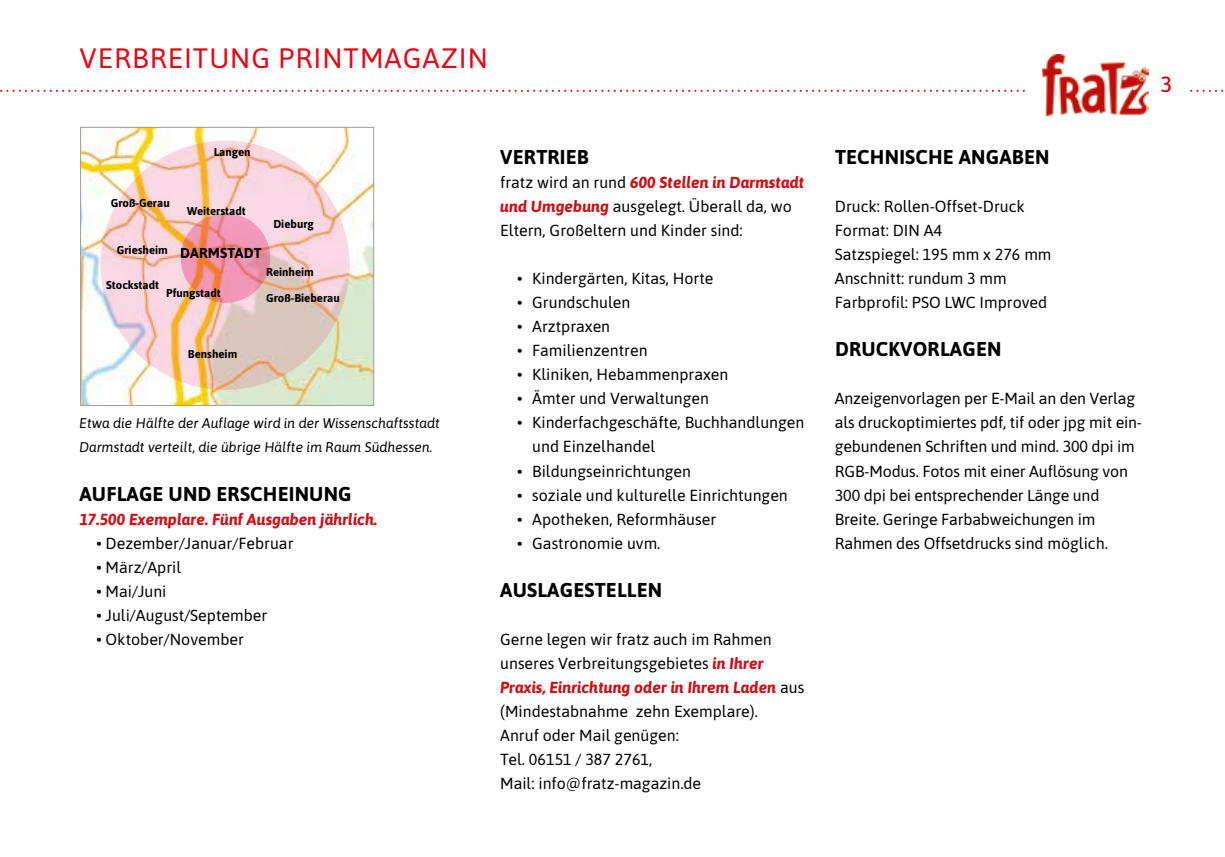
<style>
.page{position:relative;width:1225px;height:857px;background:#fff}
.page>*{position:absolute;margin:0;border:0;box-sizing:border-box;transform-origin:0 0}
.t1{font:28px "Asap";letter-spacing:.035em;color:#e30613}
.t2{font:500 22px "Asap";color:#d20a11}
.t3{font:700 20px "Asap";letter-spacing:.01em;color:#000}
.t4{font:16px/24px "Asap";color:#000}
.t5{font:italic 700 16px "Asap";color:#d20a11}
.t6{font:700 14.4px "Asap";letter-spacing:.01em;color:#000}
.t7{font:italic 14px/24px "Asap";color:#000}
.t8{font:700 11.4px "Asap";color:#000}
.s1{font-weight:700;font-style:italic;color:#d20a11}
</style>
<div class="page">
<svg style="left:0;top:90px;width:1224px;height:2px"></svg>
<div style="left:1144px;top:54px;width:44px;height:38px;background:#fff"></div>
<div style="left:1026px;top:54px;width:129px;height:61px;background:#fff"></div>
<img style="left:1042px;top:54px;width:106px;height:61px">
<img style="left:82px;top:129px;width:290px;height:274px">
<div style="left:80px;top:127px;width:294px;height:278px;border:1px solid #9d9d9c"></div>
<svg style="left:100px;top:140px;width:249px;height:249px;background:#eecbc3"></svg>
<svg style="left:181px;top:213px;width:89px;height:90px;background:#ee8d95"></svg>
<div style="left:159px;top:177px;width:114px;height:69px;background:#fff;opacity:.75"></div>
<h1 class="t1" style="left:80px;top:39px;width:410px">VERBREITUNG PRINTMAGAZIN</h1>
<p class="t8" style="left:111px;top:195px;width:61px">Groß-Gerau</p>
<p class="t8" style="left:214px;top:143px;width:38px">Langen</p>
<p class="t8" style="left:187px;top:203px;width:60px">Weiterstadt</p>
<p class="t8" style="left:273px;top:216px;width:42px">Dieburg</p>
<p class="t8" style="left:266px;top:264px;width:49px">Reinheim</p>
<p class="t8" style="left:266px;top:290px;width:75px">Groß-Bieberau</p>
<p class="t8" style="left:117px;top:241px;width:53px">Griesheim</p>
<p class="t6" style="left:180px;top:242px;width:83px">DARMSTADT</p>
<p class="t8" style="left:106px;top:277px;width:54px">Stockstadt</p>
<p class="t8" style="left:166px;top:285px;width:56px">Pfungstadt</p>
<p class="t8" style="left:188px;top:345px;width:51px">Bensheim</p>
<p class="t7" style="left:79px;top:411px;width:362px">Etwa die Hälfte der Auflage wird in der Wissenschaftsstadt<br>Darmstadt verteilt, die übrige Hälfte im Raum Südhessen.</p>
<p class="t3" style="left:79px;top:479px;width:274px">AUFLAGE UND ERSCHEINUNG</p>
<p class="t5" style="left:79px;top:507px;width:299px">17.500 Exemplare. Fünf Ausgaben jährlich.</p>
<p class="t4" style="left:96px;top:530px;width:199px">• Dezember/Januar/Februar</p>
<p class="t4" style="left:96px;top:554px;width:86px">• März/April</p>
<p class="t4" style="left:96px;top:578px;width:72px">• Mai/Juni</p>
<p class="t4" style="left:96px;top:602px;width:172px">• Juli/August/September</p>
<p class="t4" style="left:96px;top:626px;width:149px">• Oktober/November</p>
<p class="t3" style="left:500px;top:143px;width:90px">VERTRIEB</p>
<p class="t4" style="left:500px;top:170px;width:305px">fratz wird an rund <span class="s1">600 Stellen in Darmstadt und Umgebung</span> ausgelegt. Überall da, wo<br>Eltern, Großeltern und Kinder sind:</p>
<p class="t4" style="left:517px;top:266px;width:198px">• Kindergärten, Kitas, Horte</p>
<p class="t4" style="left:517px;top:290px;width:115px">• Grundschulen</p>
<p class="t4" style="left:517px;top:314px;width:94px">• Arztpraxen</p>
<p class="t4" style="left:517px;top:338px;width:132px">• Familienzentren</p>
<p class="t4" style="left:517px;top:362px;width:213px">• Kliniken, Hebammenpraxen</p>
<p class="t4" style="left:517px;top:386px;width:193px">• Ämter und Verwaltungen</p>
<p class="t4" style="left:532px;top:410px;width:274px;text-indent:-15px">• Kinderfachgeschäfte, Buchhandlungen und Einzelhandel</p>
<p class="t4" style="left:517px;top:458px;width:175px">• Bildungseinrichtungen</p>
<p class="t4" style="left:517px;top:482px;width:272px">• soziale und kulturelle Einrichtungen</p>
<p class="t4" style="left:517px;top:506px;width:200px">• Apotheken, Reformhäuser</p>
<p class="t4" style="left:517px;top:530px;width:145px">• Gastronomie uvm.</p>
<p class="t3" style="left:500px;top:575px;width:163px">AUSLAGESTELLEN</p>
<p class="t4" style="left:500px;top:626px;width:305px">Gerne legen wir fratz auch im Rahmen unseres Verbreitungsgebietes <span class="s1">in Ihrer Praxis, Einrichtung oder in Ihrem Laden</span> aus (Mindestabnahme zehn Exemplare).<br>Anruf oder Mail genügen:<br>Tel. 06151 / 387 2761,<br>Mail: info@fratz-magazin.de</p>
<h2 class="t2" style="left:1160px;top:69px;width:13px">3</h2>
<p class="t3" style="left:835px;top:143px;width:216px">TECHNISCHE ANGABEN</p>
<p class="t4" style="left:835px;top:194px;width:218px">Druck: Rollen-Offset-Druck<br>Format: DIN A4<br>Satzspiegel: 195 mm x 276 mm<br>Anschnitt: rundum 3 mm<br>Farbprofil: PSO LWC Improved</p>
<p class="t3" style="left:835px;top:335px;width:168px">DRUCKVORLAGEN</p>
<p class="t4" style="left:835px;top:386px;width:309px">Anzeigenvorlagen per E-Mail an den Verlag als druckoptimiertes pdf, tif oder jpg mit ein&shy;gebundenen Schriften und mind. 300 dpi im RGB-Modus. Fotos mit einer Auflösung von 300 dpi bei entsprechender Länge und Breite. Geringe Farbabweichungen im Rahmen des Offsetdrucks sind möglich.</p>
</div>
